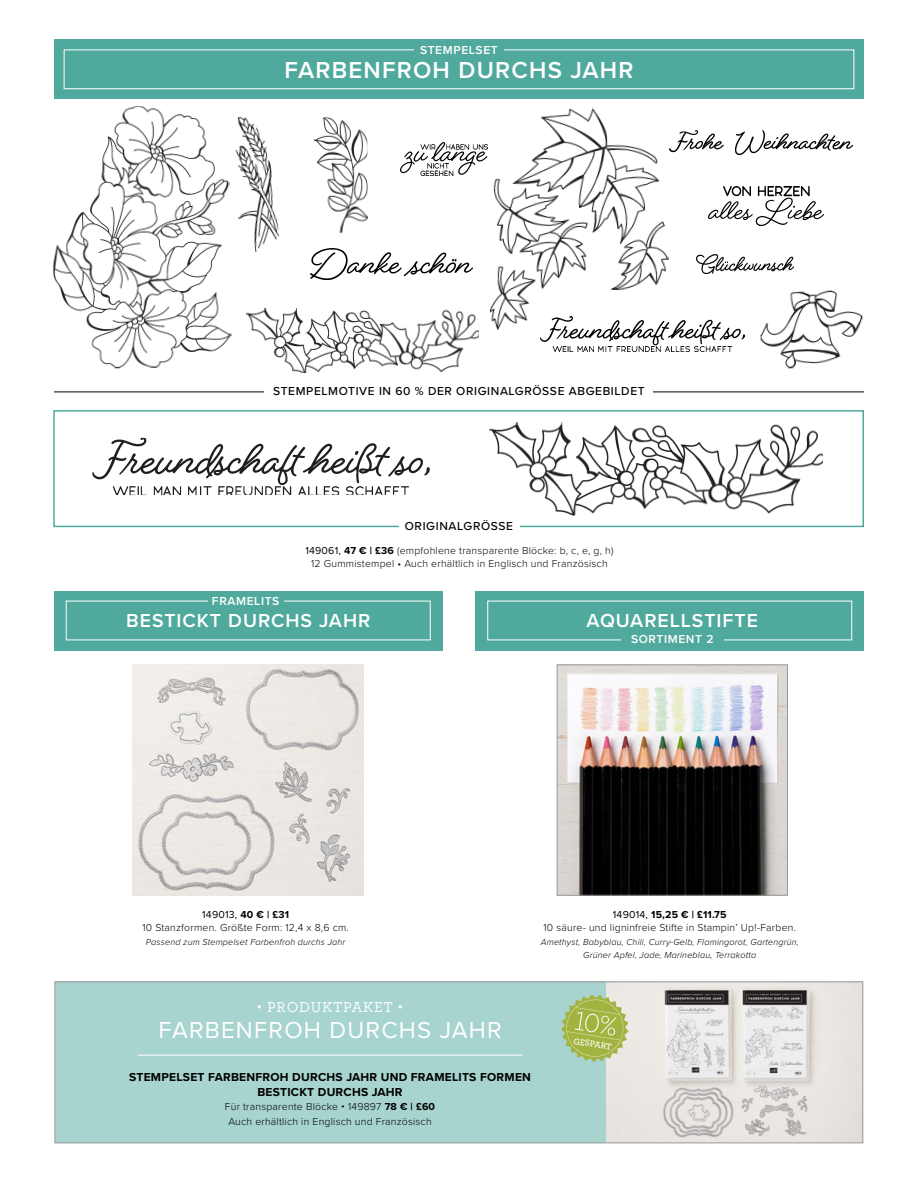
<style>
.page{position:relative;width:918px;height:1188px;background:#fff}
.page>*{position:absolute;margin:0;border:0;box-sizing:border-box;transform-origin:0 0}
.t1{font:600 24px "Proxima Nova A";letter-spacing:.05em;color:#fff}
.t2{font:24px "Proxima Nova";letter-spacing:.05em;color:#fff}
.t3{font:600 19.5px "Proxima Nova A";letter-spacing:.05em;color:#fff}
.t4{font:500 15px "Archer";letter-spacing:.05em;color:#fff}
.t5{font:700 12px/14.4px "Proxima Nova";letter-spacing:.02em;color:#000;text-align:center}
.t6{font:500 12px "Proxima Nova A";letter-spacing:.05em;color:#000}
.t7{font:600 12px "Proxima Nova A";letter-spacing:.05em;color:#fff}
.t8{font:300 10.5px/13.5px "Proxima Nova";letter-spacing:.02em;color:#000;text-align:center}
.t9{font:700 10.5px "Proxima Nova";letter-spacing:.02em;color:#000}
.t10{font:italic 300 9px "Proxima Nova";letter-spacing:.02em;color:#000}
.t11{font:600 9px "Archer";color:#fff}
.s1{font-weight:400}
.s2{font-weight:700}
.s3{font-family:"Proxima Nova A";font-weight:400}
</style>
<div class="page">
<img style="left:605px;top:984px;width:256px;height:157px">
<div style="left:54px;top:591px;width:388px;height:60px;background:#4fa99d"></div>
<div style="left:476px;top:591px;width:388px;height:60px;background:#4fa99d"></div>
<div style="left:54px;top:39px;width:810px;height:60px;background:#4fa99d"></div>
<div style="left:64px;top:50px;width:790px;height:39px;border:1px solid #fff"></div>
<div style="left:414px;top:45px;width:90px;height:11px;background:#4fa99d"></div>
<img style="left:489px;top:422px;width:334px;height:94px">
<div style="left:53px;top:410px;width:811px;height:117px;border:2px solid #4fa99d"></div>
<div style="left:399px;top:521px;width:120px;height:11px;background:#fff"></div>
<img style="left:487px;top:107px;width:183px;height:223px">
<img style="left:760px;top:290px;width:103px;height:79px">
<img style="left:246px;top:308px;width:233px;height:65px">
<img style="left:53px;top:106px;width:179px;height:263px">
<img style="left:227px;top:114px;width:53px;height:140px">
<img style="left:314px;top:117px;width:54px;height:116px">
<hr style="left:54px;top:392px;width:810px;height:1px;background:#000">
<div style="left:265px;top:385px;width:388px;height:12px;background:#fff"></div>
<div style="left:55px;top:982px;width:550px;height:161px;background:#a7d4ce"></div>
<div style="left:55px;top:982px;width:808px;height:161px;border:1px solid #999"></div>
<hr style="left:138px;top:1055px;width:384px;height:1px;background:#fff">
<img style="left:559px;top:667px;width:227px;height:226px">
<div style="left:557px;top:665px;width:231px;height:230px;border:1px solid #999"></div>
<img style="left:133px;top:665px;width:231px;height:230px">
<svg style="left:561px;top:994px;width:68px;height:68px;background:#b1c377"></svg>
<img style="left:92px;top:438px;width:338px;height:57px">
<img style="left:310px;top:248px;width:162px;height:32px">
<img style="left:670px;top:130px;width:183px;height:25px">
<img style="left:400px;top:143px;width:87px;height:32px">
<img style="left:540px;top:317px;width:205px;height:34px">
<img style="left:696px;top:255px;width:97px;height:18px">
<img style="left:708px;top:186px;width:115px;height:40px">
<p class="t7" style="left:420px;top:42px;width:79px">STEMPELSET</p>
<p class="t1" style="left:285px;top:52px;width:350px">FARBENFROH DURCHS JAHR</p>
<p class="t6" style="left:273px;top:382px;width:373px">STEMPELMOTIVE IN 60 % DER ORIGINALGRÖSSE ABGEBILDET</p>
<p class="t6" style="left:405px;top:517px;width:110px">ORIGINALGRÖSSE</p>
<p class="t7" style="left:212px;top:592px;width:69px">FRAMELITS</p>
<p class="t8" style="left:305px;top:543px;width:310px"><span class="s1">149061,</span> <span class="s2">47 € | £36</span> (empfohlene transparente Blöcke: b, c, e, g, h)</p>
<p class="t8" style="left:311px;top:557px;width:298px">12 Gummistempel • Auch erhältlich in Englisch und Französisch</p>
<p class="t3" style="left:126px;top:606px;width:246px">BESTICKT DURCHS JAHR</p>
<p class="t3" style="left:587px;top:606px;width:173px">AQUARELLSTIFTE</p>
<p class="t7" style="left:631px;top:630px;width:84px">SORTIMENT 2</p>
<p class="t8" style="left:142px;top:907px;width:208px"><span class="s1">149013,</span> <span class="s2">40 € | £31<br></span>10 Stanzformen. Größte Form: 12,4 x 8,6 cm.</p>
<p class="t10" style="left:146px;top:935px;width:201px">Passend zum Stempelset Farbenfroh durchs Jahr</p>
<p class="t9" style="left:613px;top:907px;width:115px"><span class="s1">149014,</span> 15,25 € | £11.75</p>
<p class="t8" style="left:543px;top:921px;width:254px">10 säure- und ligninfreie Stifte in Stampin’ Up!-Farben.</p>
<p class="t10" style="left:541px;top:935px;width:260px">Amethyst, Babyblau, Chili, Curry-Gelb, Flamingorot, Gartengrün,</p>
<p class="t10" style="left:583px;top:949px;width:175px">Grüner Apfel, Jade, Marineblau, Terrakotta</p>
<p class="t4" style="left:257px;top:996px;width:148px"><span class="s3">•</span> PRODUKTPAKET <span class="s3">•</span></p>
<p class="t2" style="left:158px;top:1012px;width:345px">FARBENFROH DURCHS JAHR</p>
<p class="t5" style="left:129px;top:1070px;width:403px">STEMPELSET FARBENFROH DURCHS JAHR UND FRAMELITS FORMEN<br>BESTICKT DURCHS JAHR</p>
<p class="t8" style="left:225px;top:1099px;width:212px;line-height:14.4px">Für transparente Blöcke • 149897 <span class="s2">78 € | £60<br></span>Auch erhältlich in Englisch und Französisch</p>
<p class="t11" style="left:575px;top:1034px;width:40px;rotate:9deg">GESPART</p>
</div>
